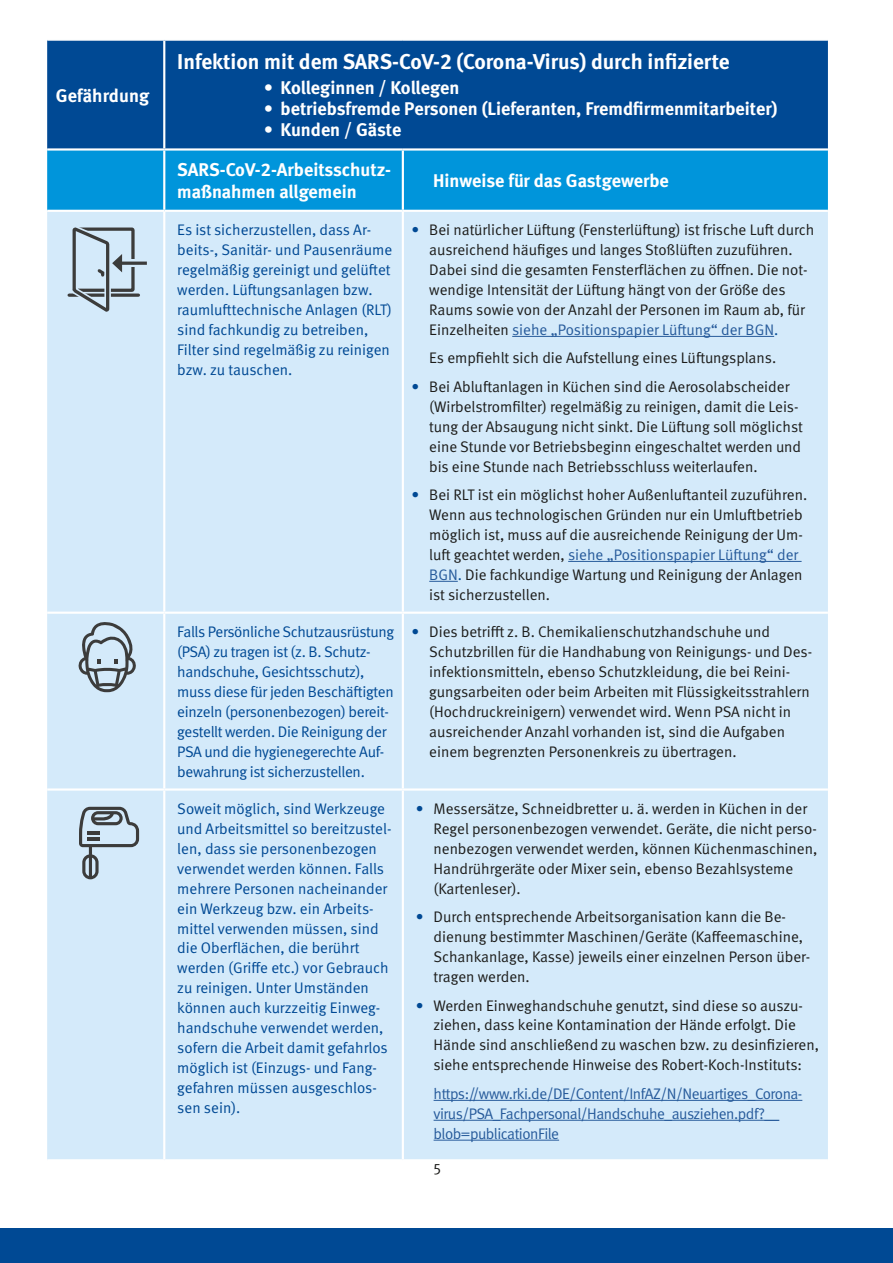
<style>
.page{position:relative;width:893px;height:1263px;background:#fff}
.page>*{position:absolute;margin:0;border:0;box-sizing:border-box;transform-origin:0 0}
.t1{font:700 21.45px "DGUV Meta";color:#fff}
.t2{font:700 18.3px/39.9px "DGUV Meta";color:#fff}
.t3{font:15.3px/20px "DGUV Meta";color:#1d1d1b}
.t4{font:15.3px/20px "DGUV Meta";letter-spacing:-.005em;color:#004994}
.t5{font:15.3px/20px "DGUV Meta";letter-spacing:-.03em;color:#275b9b}
.s1{color:#004994}
.s2{color:#275b9b}
</style>
<div class="page">
<div style="left:0;top:1228px;width:893px;height:35px;background:#004994"></div>
<div style="left:47px;top:41px;width:781px;height:107px;background:#004994"></div>
<div style="left:47px;top:151px;width:781px;height:59px;background:#0095db"></div>
<div style="left:47px;top:212px;width:781px;height:947px;background:#d4eafa"></div>
<hr style="left:163px;top:41px;width:2px;height:107px;background:#fff">
<hr style="left:163px;top:151px;width:2px;height:59px;background:#fff">
<hr style="left:402px;top:151px;width:2px;height:59px;background:#fff">
<hr style="left:163px;top:212px;width:2px;height:400px;background:#fff">
<hr style="left:402px;top:212px;width:2px;height:400px;background:#fff">
<hr style="left:47px;top:612px;width:117px;height:2px;background:#fff">
<hr style="left:164px;top:612px;width:239px;height:2px;background:#fff">
<hr style="left:163px;top:614px;width:2px;height:174px;background:#fff">
<hr style="left:403px;top:612px;width:425px;height:2px;background:#fff">
<hr style="left:402px;top:614px;width:2px;height:174px;background:#fff">
<hr style="left:47px;top:788px;width:117px;height:3px;background:#fff">
<hr style="left:164px;top:788px;width:239px;height:3px;background:#fff">
<hr style="left:163px;top:791px;width:2px;height:368px;background:#fff">
<hr style="left:403px;top:788px;width:425px;height:3px;background:#fff">
<hr style="left:402px;top:791px;width:2px;height:368px;background:#fff">
<hr style="left:512px;top:336px;width:262px;height:1px;background:#275b9b">
<hr style="left:568px;top:561px;width:234px;height:1px;background:#275b9b">
<svg style="left:429px;top:581px;width:29px;height:1px"></svg>
<hr style="left:434px;top:1100px;width:368px;height:1px;background:#275b9b">
<hr style="left:434px;top:1120px;width:345px;height:1px;background:#275b9b">
<hr style="left:434px;top:1140px;width:125px;height:1px;background:#275b9b">
<svg style="left:78px;top:621px;width:58px;height:71px"></svg>
<svg style="left:79px;top:807px;width:60px;height:72px"></svg>
<hr style="left:88px;top:837px;width:12px;height:4px;background:#3c3c3b">
<svg style="left:122px;top:293px;width:16px;height:4px"></svg>
<div style="left:73px;top:227px;width:62px;height:65px;border:3px solid #3c3c3b"></div>
<svg style="left:128px;top:259px;width:16px;height:8px"></svg>
<hr style="left:119px;top:262px;width:28px;height:3px;background:#3c3c3b">
<svg style="left:67px;top:221px;width:55px;height:89px"></svg>
<p class="t2" style="left:56px;top:76px;width:95px">Gefährdung</p>
<h1 class="t1" style="left:177px;top:49px;width:554px">Infektion mit dem SARS-CoV-2 (Corona-Virus) durch infizierte</h1>
<p class="t2" style="left:264px;top:68px;width:197px">• Kolleginnen / Kollegen</p>
<p class="t2" style="left:264px;top:89px;width:515px">• betriebsfremde Personen (Lieferanten, Fremdfirmenmitarbeiter)</p>
<p class="t2" style="left:177px;top:111px;width:225px;text-indent:87px">• Kunden / Gäste<br>SARS-CoV-2-Arbeitsschutz-</p>
<p class="t2" style="left:177px;top:172px;width:181px">maßnahmen allgemein</p>
<p class="t2" style="left:433px;top:161px;width:237px">Hinweise für das Gastgewerbe</p>
<p class="t4" style="left:177px;top:220px;width:216px">Es ist sicherzustellen, dass Ar&shy;beits-, Sanitär- und Pausenräume regelmäßig gereinigt und gelüftet werden. Lüftungsanlagen bzw. raumlufttechnische Anlagen (RLT) sind fachkundig zu betreiben,<br>Filter sind regelmäßig zu reinigen bzw. zu tauschen.</p>
<p class="t3" style="left:429px;top:220px;width:386px;text-indent:-18px"><span class="s1">•</span> Bei natürlicher Lüftung (Fensterlüftung) ist frische Luft durch ausreichend häufiges und langes Stoßlüften zuzuführen.<br>Dabei sind die gesamten Fensterflächen zu öffnen. Die not&shy;wendige Intensität der Lüftung hängt von der Größe des Raums sowie von der Anzahl der Personen im Raum ab, für Einzelheiten <span class="s2">siehe „Positionspapier Lüftung“ der BGN</span><span class="s1">.</span></p>
<p class="t3" style="left:429px;top:348px;width:349px">Es empfiehlt sich die Aufstellung eines Lüftungsplans.</p>
<p class="t3" style="left:429px;top:377px;width:375px;text-indent:-18px"><span class="s1">•</span> Bei Abluftanlagen in Küchen sind die Aerosolabscheider (Wirbelstromfilter) regelmäßig zu reinigen, damit die Leis&shy;tung der Absaugung nicht sinkt. Die Lüftung soll möglichst eine Stunde vor Betriebsbeginn eingeschaltet werden und bis eine Stunde nach Betriebsschluss weiterlaufen.</p>
<p class="t3" style="left:429px;top:485px;width:379px;text-indent:-18px"><span class="s1">•</span> Bei RLT ist ein möglichst hoher Außenluftanteil zuzuführen.<br>Wenn aus technologischen Gründen nur ein Umluftbetrieb möglich ist, muss auf die ausreichende Reinigung der Um&shy;luft geachtet werden, <span class="s2">siehe „Positionspapier Lüftung“ der BGN</span><span class="s1">.</span> Die fachkundige Wartung und Reinigung der Anlagen ist sicherzustellen.</p>
<p class="t4" style="left:177px;top:622px;width:218px">Falls Persönliche Schutzausrüstung (PSA) zu tragen ist (z. B. Schutz&shy;handschuhe, Gesichtsschutz), muss diese für jeden Beschäftigten einzeln (personenbezogen) bereit&shy;gestellt werden. Die Reinigung der PSA und die hygienegerechte Auf&shy;bewahrung ist sicherzustellen.</p>
<p class="t3" style="left:429px;top:622px;width:384px;text-indent:-18px"><span class="s1">•</span> Dies betrifft z. B. Chemikalienschutzhandschuhe und Schutzbrillen für die Handhabung von Reinigungs- und Des&shy;infektionsmitteln, ebenso Schutzkleidung, die bei Reini&shy;gungsarbeiten oder beim Arbeiten mit Flüssigkeitsstrahlern (Hochdruckreinigern) verwendet wird. Wenn PSA nicht in ausreichender Anzahl vorhanden ist, sind die Aufgaben einem begrenzten Personenkreis zu übertragen.</p>
<p class="t4" style="left:177px;top:799px;width:216px">Soweit möglich, sind Werkzeuge und Arbeitsmittel so bereitzustel&shy;len, dass sie personenbezogen verwendet werden können. Falls mehrere Personen nacheinander ein Werkzeug bzw. ein Arbeits&shy;mittel verwenden müssen, sind die Oberflächen, die berührt werden (Griffe etc.) vor Gebrauch zu reinigen. Unter Umständen können auch kurzzeitig Einweg&shy;handschuhe verwendet werden, sofern die Arbeit damit gefahrlos möglich ist (Einzugs- und Fang&shy;gefahren müssen ausgeschlos&shy;sen sein).</p>
<p class="t3" style="left:434px;top:799px;width:385px;text-indent:-18px"><span class="s1">•</span> Messersätze, Schneidbretter u. ä. werden in Küchen in der Regel personenbezogen verwendet. Geräte, die nicht perso&shy;nenbezogen verwendet werden, können Küchenmaschinen, Handrührgeräte oder Mixer sein, ebenso Bezahlsysteme (Kartenleser).</p>
<p class="t3" style="left:434px;top:907px;width:378px;text-indent:-18px"><span class="s1">•</span> Durch entsprechende Arbeitsorganisation kann die Be&shy;dienung bestimmter Maschinen/Geräte (Kaffeemaschine, Schankanlage, Kasse) jeweils einer einzelnen Person über&shy;tragen werden.</p>
<p class="t3" style="left:433px;top:996px;width:387px;text-indent:-18px"><span class="s1">•</span> Werden Einweghandschuhe genutzt, sind diese so auszu&shy;ziehen, dass keine Kontamination der Hände erfolgt. Die Hände sind anschließend zu waschen bzw. zu desinfizieren, siehe entsprechende Hinweise des Robert-Koch-Instituts:</p>
<p class="t5" style="left:434px;top:1084px;width:370px">https://www.rki.de/DE/Content/InfAZ/N/Neuartiges_Corona&shy;virus/PSA_Fachpersonal/Handschuhe_ausziehen.pdf?__ blob=publicationFile</p>
<p class="t3" style="left:434px;top:1159px;width:9px">5</p>
</div>
